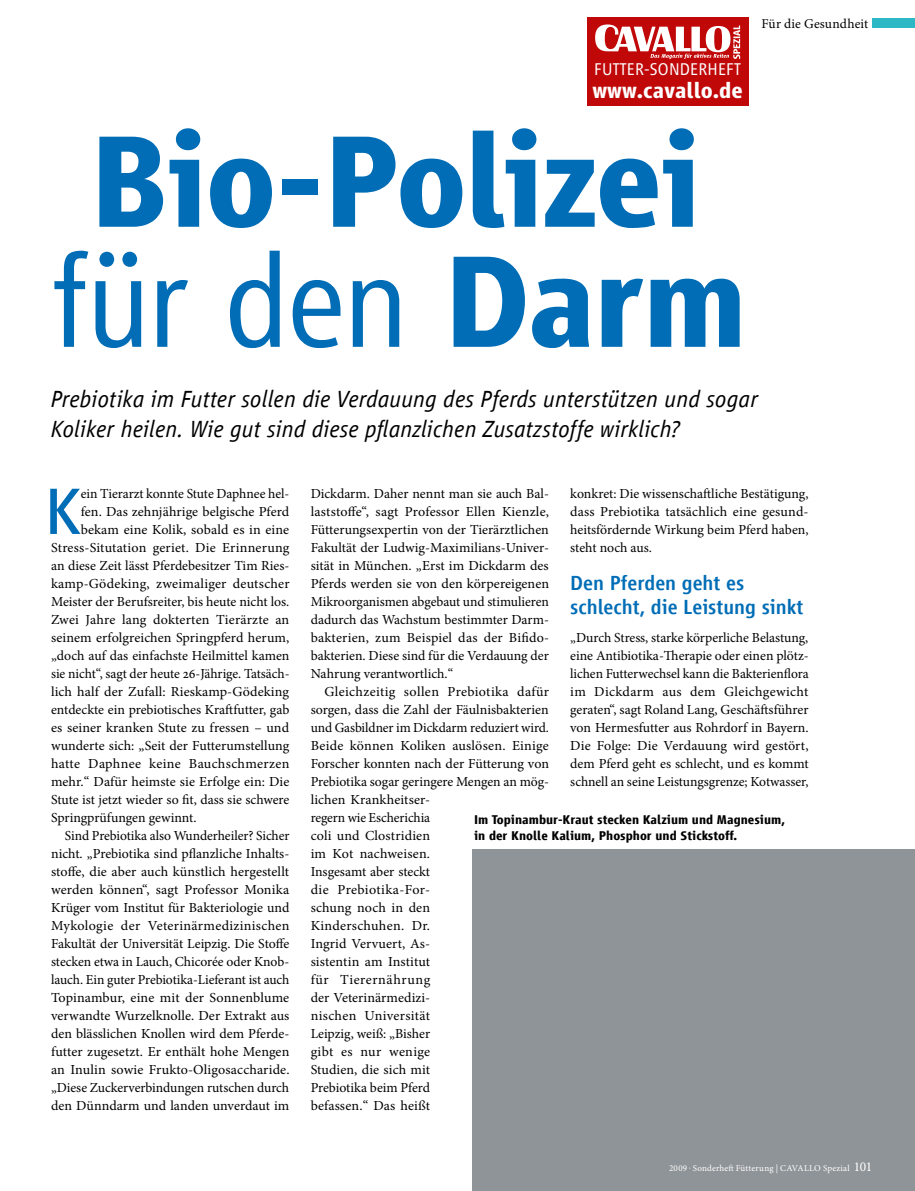
<style>
.page{position:relative;width:915px;height:1191px;background:#fff}
.page>*{position:absolute;margin:0;border:0;box-sizing:border-box;transform-origin:0 0}
.t1{font:700 135px/120px "Vialog LT Com";letter-spacing:-.025em;color:#006db6}
.t2{font:67.8px "Vialog LT Com";color:#006db6}
.t3{font:italic 300 24px/30px "Vialog LT Com";letter-spacing:.01em;color:#000}
.t4{font:700 22.65px "Vialog LT Com";color:#fff}
.t5{font:500 21px/24px "Vialog LT Com";color:#006db6}
.t6{font:300 17.55px "Vialog LT Com";letter-spacing:.01em;color:#fff}
.t7{font:13.8px/18px "Minion Pro";color:#000}
.t8{font:13.8px "Minion Pro";letter-spacing:.02em;color:#000}
.t9{font:13.5px "Minion Pro";letter-spacing:.005em;color:#000}
.t10{font:700 13.05px/15.8px "Vialog LT Com";color:#000}
.t11{font:9px "Minion Pro";letter-spacing:.02em;color:#fff}
.s1{font-weight:300}
.s2{font-size:13.5px}
</style>
<div class="page">
<div style="left:472px;top:849px;width:442px;height:342px;background:#8f9498"></div>
<div style="left:587px;top:18px;width:161px;height:88px;background:#c00808"></div>
<svg style="left:595px;top:24px;width:145px;height:35px"></svg>
<div style="left:872px;top:18px;width:42px;height:10px;background:#2cb8c5"></div>
<p class="t6" style="left:594px;top:60px;width:148px">FUTTER-SONDERHEFT</p>
<h3 class="t4" style="left:592px;top:77px;width:152px">www.cavallo.de</h3>
<h1 class="t1" style="left:51px;top:122px;width:698px">Bio-Polizei <span class="s1">für den</span> Darm</h1>
<p class="t9" style="left:761px;top:14px;width:108px">Für die Gesundheit</p>
<h3 class="t3" style="left:51px;top:383px;width:708px">Prebiotika im Futter sollen die Verdauung des Pferds unterstützen und sogar<br>Koliker heilen. Wie gut sind diese pflanzlichen Zusatzstoffe wirklich?</h3>
<h2 class="t2" style="left:45px;top:474px;width:38px">K</h2>
<p class="t7" style="left:81px;top:484px;width:210px">ein Tierarzt konnte Stute Daphnee hel-</p>
<p class="t7" style="left:81px;top:502px;width:210px">fen. Das zehnjährige belgische Pferd</p>
<p class="t7" style="left:81px;top:520px;width:210px">bekam eine Kolik, sobald es in eine</p>
<p class="t7" style="left:51px;top:538px;width:240px">Stress-Situtation geriet. Die Erinnerung</p>
<p class="t7" style="left:51px;top:556px;width:240px">an diese Zeit lässt Pferdebesitzer Tim Ries-</p>
<p class="t7" style="left:51px;top:574px;width:240px">kamp-Gödeking, zweimaliger deutscher</p>
<p class="t7" style="left:51px;top:592px;width:240px">Meister der Berufsreiter, bis heute nicht los.</p>
<p class="t7" style="left:51px;top:610px;width:240px">Zwei Jahre lang dokterten Tierärzte an</p>
<p class="t7" style="left:51px;top:628px;width:240px">seinem erfolgreichen Springpferd herum,</p>
<p class="t7" style="left:51px;top:646px;width:240px">„doch auf das einfachste Heilmittel kamen</p>
<p class="t7" style="left:51px;top:664px;width:240px">sie nicht“, sagt der heute 26-Jährige. Tatsäch-</p>
<p class="t7" style="left:51px;top:682px;width:239px">lich half der Zufall: Rieskamp-Gödeking</p>
<p class="t7" style="left:51px;top:700px;width:240px">entdeckte ein prebiotisches Kraftfutter, gab</p>
<p class="t7" style="left:51px;top:718px;width:239px">es seiner kranken Stute zu fressen – und</p>
<p class="t7" style="left:51px;top:736px;width:240px">wunderte sich: „Seit der Futterumstellung</p>
<p class="t8" style="left:51px;top:754px;width:240px">hatte Daphnee keine Bauchschmerzen</p>
<p class="t7" style="left:51px;top:772px;width:240px">mehr.“ Dafür heimste sie Erfolge ein: Die</p>
<p class="t7" style="left:51px;top:790px;width:240px">Stute ist jetzt wieder so fit, dass sie schwere</p>
<p class="t7" style="left:51px;top:808px;width:147px">Springprüfungen gewinnt.</p>
<p class="t7" style="left:65px;top:826px;width:226px">Sind Prebiotika also Wunderheiler? Sicher</p>
<p class="t7" style="left:51px;top:844px;width:240px">nicht. „Prebiotika sind pflanzliche Inhalts-</p>
<p class="t7" style="left:51px;top:862px;width:239px">stoffe, die aber auch künstlich hergestellt</p>
<p class="t7" style="left:51px;top:880px;width:239px">werden können“, sagt Professor Monika</p>
<p class="t7" style="left:51px;top:898px;width:240px">Krüger vom Institut für Bakteriologie und</p>
<p class="t8" style="left:51px;top:916px;width:240px">Mykologie der Veterinärmedizinischen</p>
<p class="t7" style="left:51px;top:934px;width:239px">Fakultät der Universität Leipzig. Die Stoffe</p>
<p class="t7" style="left:51px;top:952px;width:239px">stecken etwa in Lauch, Chicorée oder Knob-</p>
<p class="t7" style="left:51px;top:970px;width:240px">lauch. Ein guter Prebiotika-Lieferant ist auch</p>
<p class="t7" style="left:51px;top:988px;width:240px">Topinambur, eine mit der Sonnenblume</p>
<p class="t7" style="left:51px;top:1006px;width:240px">verwandte Wurzelknolle. Der Extrakt aus</p>
<p class="t7" style="left:51px;top:1024px;width:240px">den blässlichen Knollen wird dem Pferde-</p>
<p class="t7" style="left:51px;top:1042px;width:240px">futter zugesetzt. Er enthält hohe Mengen</p>
<p class="t7" style="left:51px;top:1060px;width:240px">an Inulin sowie Frukto-Oligosaccharide.</p>
<p class="t7" style="left:51px;top:1078px;width:239px">„Diese Zuckerverbindungen rutschen durch</p>
<p class="t7" style="left:51px;top:1096px;width:240px">den Dünndarm und landen unverdaut im</p>
<p class="t7" style="left:310px;top:484px;width:240px">Dickdarm. Daher nennt man sie auch Bal&shy;laststoffe“, sagt Professor Ellen Kienzle, Fütterungsexpertin von der Tierärztlichen Fakultät der Ludwig-Maximilians-Univer&shy;sität in München. „Erst im Dickdarm des Pferds werden sie von den körpereigenen Mikroorganismen abgebaut und stimulieren dadurch das Wachstum bestimmter Darm&shy;bakterien, zum Beispiel das der Bifido&shy;bakterien. Diese sind für die Verdauung der Nahrung verantwortlich.“</p>
<p class="t7" style="left:310px;top:682px;width:240px;text-indent:14px">Gleichzeitig sollen Prebiotika dafür sorgen, dass die Zahl der Fäulnisbakterien und Gasbildner im Dickdarm reduziert wird.<br>Beide können Koliken auslösen. Einige<br>Forscher konnten nach der Fütterung von<br>Prebiotika sogar geringere Mengen an mög&shy;lichen Krankheitser-<br>regern wie Escherichia<br>coli und Clostridien<br>im Kot nachweisen.<br>Insgesamt aber steckt<br>die Prebiotika-For-<br>schung noch in den<br>Kinderschuhen. Dr.<br>Ingrid Vervuert, As-<br>sistentin am Institut<br>für Tierernährung<br>der Veterinärmedizi-<br>nischen Universität<br>Leipzig, weiß: „Bisher<br>gibt es nur wenige<br>Studien, die sich mit<br>Prebiotika beim Pferd<br>befassen.“ Das heißt</p>
<p class="t7" style="left:570px;top:484px;width:240px;text-align:justify">konkret: Die wissenschaftliche Bestätigung, dass Prebiotika tatsächlich eine gesund&shy;heitsfördernde Wirkung beim Pferd haben, steht noch aus.</p>
<h3 class="t5" style="left:570px;top:571px;width:234px">Den Pferden geht es schlecht, die Leistung sinkt</h3>
<p class="t7" style="left:570px;top:628px;width:240px;text-align:justify">„Durch Stress, starke körperliche Belastung, eine Antibiotika-Therapie oder einen plötz&shy;lichen Futterwechsel kann die Bakterienflora im Dickdarm aus dem Gleichgewicht geraten“, sagt Roland Lang, Geschäftsführer von Hermesfutter aus Rohrdorf in Bayern.<br>Die Folge: Die Verdauung wird gestört, dem Pferd geht es schlecht, und es kommt schnell an seine Leistungsgrenze; Kotwasser,</p>
<p class="t10" style="left:474px;top:812px;width:312px">Im Topinambur-Kraut stecken Kalzium und Magnesium, in der Knolle Kalium, Phosphor und Stickstoff.</p>
<p class="t11" style="left:668px;top:1162px;width:205px">2009 . Sonderheft Fütterung | CAVALLO Spezial <span class="s2">101</span></p>
</div>
